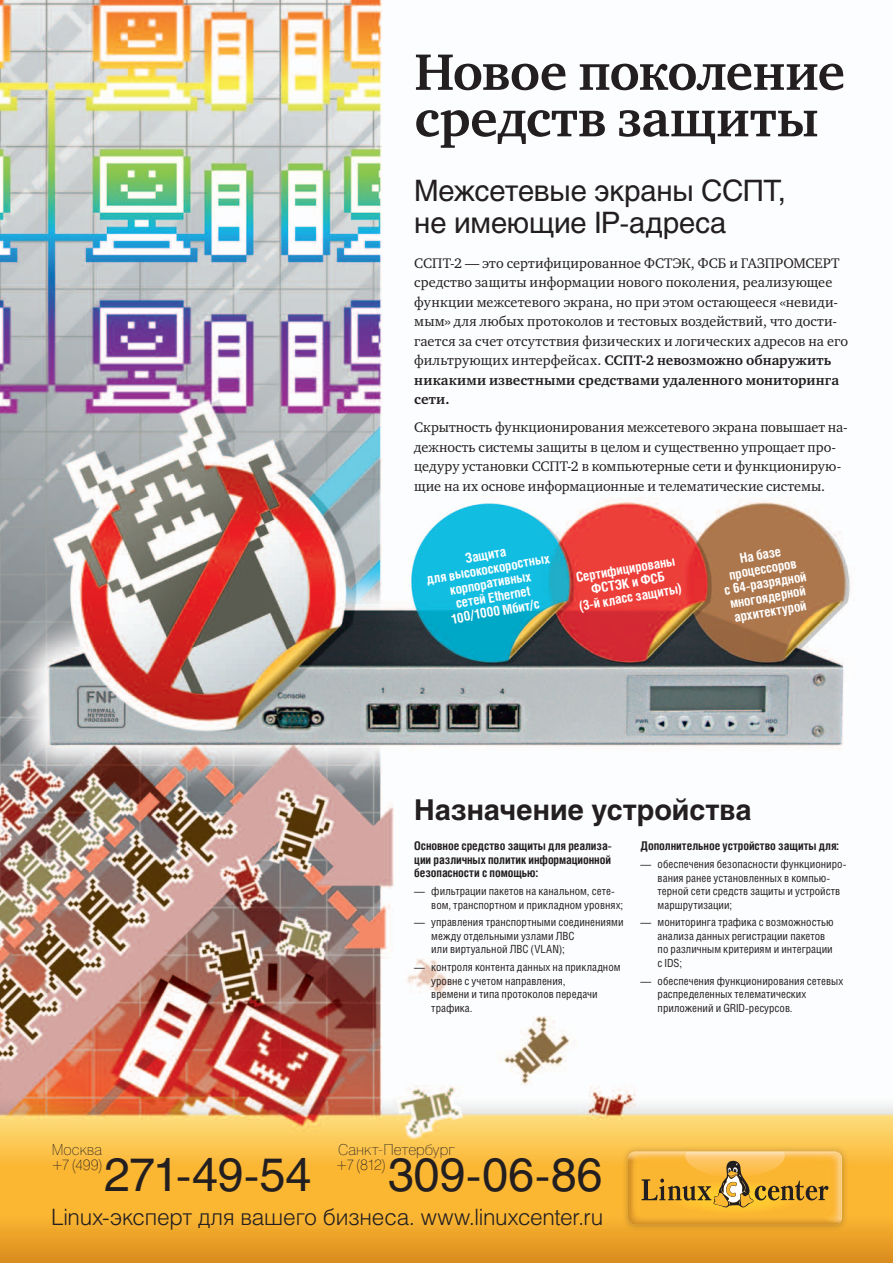
<style>
.page{position:relative;width:893px;height:1263px;background:#fff}
.page>*{position:absolute;margin:0;border:0;box-sizing:border-box;transform-origin:0 0}
.t1{font:700 52.5px "Charter ITC";letter-spacing:-.01em;color:#231f20}
.contact_phone{font:46.5px "Helios";letter-spacing:-.005em;color:#231f20}
.t2{font:29.25px/32.1px "Helios";letter-spacing:-.01em;color:#231f20}
.list_header{font:700 28.5px "Helios";color:#231f20}
.contact_phone-2{font:300 22.5px "Helios";letter-spacing:-.01em;color:#231f20}
.contact_phone-3{font:100 15px "Helios";letter-spacing:.005em;color:#231f20}
.main_text{font:14.25px/19.5px "Charter ITC";letter-spacing:.005em;color:#231f20}
.accent_text_circle{font:700 13.5px/14.2px "Helios Cond";color:#fff;text-align:center}
.list_subheader{font:700 12px/13.5px "Helios Cond";letter-spacing:-.005em;color:#231f20;text-align:justify}
.t3{font:11.25px/13.5px "Helios Cond";color:#231f20}
.s1{font-weight:700}
</style>
<div class="page">
<img style="left:0;top:0;width:893px;height:1263px">
<div style="left:621px;top:1145px;width:228px;height:87px;background:#231f20;opacity:.3"></div>
<img style="left:628px;top:1151px;width:214px;height:74px">
<img style="left:630px;top:1153px;width:210px;height:70px">
<img style="left:664px;top:1208px;width:142px;height:5px">
<img style="left:685px;top:1151px;width:100px;height:9px">
<svg style="left:642px;top:1160px;width:186px;height:48px;background:#d9a438"></svg>
<p class="t1" style="left:414px;top:39px;width:432px">Новое поколение</p>
<p class="t1" style="left:414px;top:86px;width:406px">средств защиты</p>
<p class="t2" style="left:414px;top:174px;width:373px">Межсетевые экраны ССПТ, не имеющие IP-адреса</p>
<p class="main_text" style="left:414px;top:253px;width:435px">ССПТ-2 — это сертифицированное ФСТЭК, ФСБ и ГАЗПРОМСЕРТ средство защиты информации нового поколения, реализующее функции межсетевого экрана, но при этом остающееся «невиди&shy;мым» для любых протоколов и тестовых воздействий, что дости&shy;гается за счет отсутствия физических и логических адресов на его фильтрующих интерфейсах. <span class="s1">ССПТ-2 невозможно обнаружить никакими известными средствами удаленного мониторинга сети.</span></p>
<p class="main_text" style="left:414px;top:418px;width:434px">Скрытность функционирования межсетевого экрана повышает на&shy;дежность системы защиты в целом и существенно упрощает про&shy;цедуру установки ССПТ-2 в компьютерные сети и функционирую&shy;щие на их основе информационные и телематические системы.</p>
<p class="accent_text_circle" style="left:423px;top:558px;width:126px;rotate:-10deg">Защита<br>для высокоскоростных корпоративных<br>сетей Ethernet<br>100/1000 Mбит/с</p>
<p class="accent_text_circle" style="left:573px;top:570px;width:105px;rotate:-10deg">Сертифицированы<br>ФСТЭК и ФСБ<br>(3-й класс защиты)</p>
<p class="accent_text_circle" style="left:718px;top:555px;width:85px;rotate:-10deg">На базе процессоров<br>с 64-разрядной многоядерной архитектурой</p>
<p class="list_header" style="left:414px;top:793px;width:339px">Назначение устройства</p>
<p class="list_subheader" style="left:414px;top:839px;width:199px">Основное средство защиты для реализа&shy;ции различных политик информационной безопасности с помощью:</p>
<p class="t3" style="left:431px;top:884px;width:193px;text-indent:-17px">— фильтрации пакетов на канальном, сете&shy;вом, транспортном и прикладном уровнях;</p>
<p class="t3" style="left:431px;top:915px;width:194px;text-indent:-17px">— управления транспортными соединениями между отдельными узлами ЛВС<br>или виртуальной ЛВС (VLAN);</p>
<p class="t3" style="left:431px;top:960px;width:191px;text-indent:-17px">— контроля контента данных на прикладном уровне с учетом направления,<br>времени и типа протоколов передачи трафика.</p>
<p class="list_subheader" style="left:641px;top:839px;width:200px">Дополнительное устройство защиты для:</p>
<p class="t3" style="left:658px;top:857px;width:190px;text-indent:-17px">— обеспечения безопасности функциониро&shy;вания ранее установленных в компью&shy;терной сети средств защиты и устройств маршрутизации;</p>
<p class="t3" style="left:658px;top:915px;width:178px;text-indent:-17px">— мониторинга трафика с возможностью анализа данных регистрации пакетов по различным критериям и интеграции с IDS;</p>
<p class="t3" style="left:658px;top:974px;width:187px;text-indent:-17px">— обеспечения функционирования сетевых распределенных телематических приложений и GRID-ресурсов.</p>
<p class="contact_phone-3" style="left:52px;top:1141px;width:52px">Москва</p>
<p class="contact_phone-3" style="left:338px;top:1141px;width:118px">Санкт-Петербург</p>
<p class="contact_phone-3" style="left:51px;top:1156px;width:53px">+7(499)</p>
<p class="contact_phone" style="left:104px;top:1147px;width:209px">271‑49‑54</p>
<p class="contact_phone-3" style="left:336px;top:1156px;width:52px">+7(812)</p>
<p class="contact_phone" style="left:388px;top:1147px;width:216px">309‑06‑86</p>
<p class="contact_phone-2" style="left:51px;top:1203px;width:554px">Linux-эксперт для вашего бизнеса. www.linuxcenter.ru</p>
</div>
